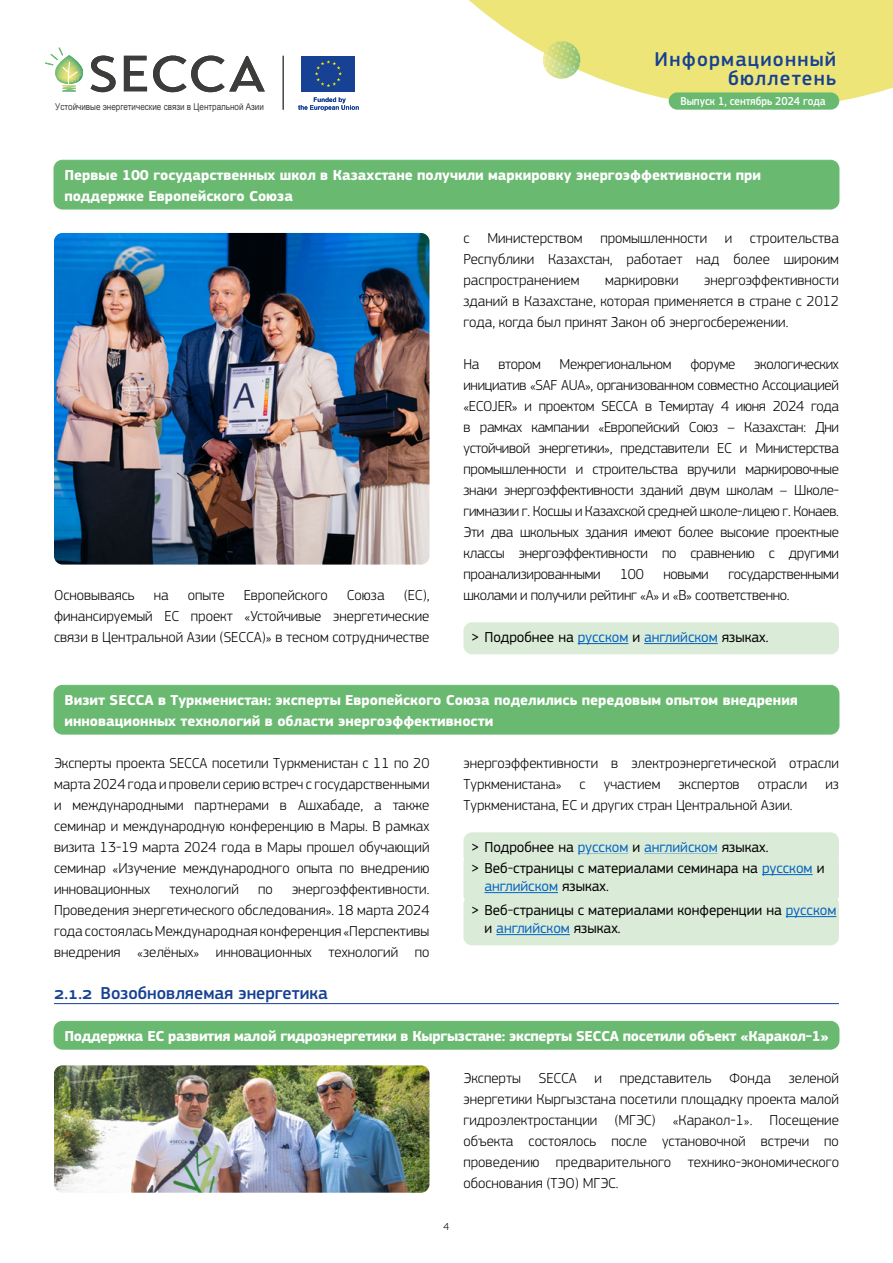
<style>
.page{position:relative;width:893px;height:1263px;background:#fff}
.page>*{position:absolute;margin:0;border:0;box-sizing:border-box;transform-origin:0 0}
.t1{font:500 20.85px/19.2px "EC Square Sans Pro";letter-spacing:.06em;color:#164194;text-align:right}
.t2{font:500 18px "EC Square Sans Pro";color:#164194}
.t3{font:300 15px/21px "EC Square Sans Pro";color:#000;text-align:justify}
.Bold_Vert{font:700 15px/21px "EC Square Sans Pro";color:#fff}
.t4{font:15px/18px "EC Square Sans Pro";color:#000}
.Bold_Vert-2{font:700 15px "EC Square Sans Pro";letter-spacing:-.02em;color:#fff}
.t5{font:300 15px/21px "EC Square Sans Pro";letter-spacing:-.02em;color:#000}
.t6{font:500 11.85px "EC Square Sans Pro";color:#fff;scale:.91 1}
.t7{font:300 10.5px "EC Square Sans Pro";color:#000}
.t8{font:9.3px "Arial";color:#3c3c3b;scale:.87 1}
.s1{color:#0563c1}
</style>
<div class="page">
<svg style="left:469px;top:0;width:424px;height:108px;fill:#ede577"></svg>
<svg style="left:543px;top:41px;width:37px;height:38px"></svg>
<div style="left:669px;top:92px;width:170px;height:18px;background:#6ab971;border-radius:9px"></div>
<div style="left:301px;top:56px;width:54px;height:36px;background:#164194"></div>
<svg style="left:315px;top:60px;width:27px;height:27px"></svg>
<svg style="left:298px;top:97px;width:61px;height:14px"></svg>
<hr style="left:283px;top:56px;width:1px;height:54px;background:#3c3c3b">
<svg style="left:91px;top:56px;width:25px;height:36px"></svg>
<svg style="left:124px;top:56px;width:23px;height:35px"></svg>
<svg style="left:153px;top:56px;width:112px;height:36px"></svg>
<svg style="left:45px;top:47px;width:38px;height:44px"></svg>
<div style="left:54px;top:160px;width:785px;height:49px;background:#6ab971;border-radius:9px"></div>
<div style="left:54px;top:160px;width:785px;height:49px;border:1px solid #6ab971;border-radius:9px"></div>
<img style="left:54px;top:233px;width:375px;height:332px">
<div style="left:463px;top:622px;width:376px;height:32px;background:#daebd7;border-radius:9px"></div>
<hr style="left:578px;top:643px;width:50px;height:1px;background:#0563c1">
<hr style="left:644px;top:643px;width:74px;height:1px;background:#0563c1">
<div style="left:54px;top:685px;width:785px;height:49px;background:#6ab971;border-radius:9px"></div>
<div style="left:54px;top:685px;width:785px;height:49px;border:1px solid #6ab971;border-radius:9px"></div>
<div style="left:463px;top:832px;width:376px;height:32px;background:#daebd7;border-radius:9px"></div>
<div style="left:463px;top:853px;width:376px;height:50px;background:#daebd7;border-radius:9px"></div>
<hr style="left:762px;top:874px;width:51px;height:1px;background:#0563c1">
<hr style="left:484px;top:892px;width:74px;height:1px;background:#0563c1">
<div style="left:463px;top:895px;width:376px;height:50px;background:#daebd7;border-radius:9px"></div>
<hr style="left:786px;top:916px;width:50px;height:1px;background:#0563c1">
<hr style="left:496px;top:934px;width:74px;height:1px;background:#0563c1">
<hr style="left:54px;top:1003px;width:785px;height:1px;background:#164194">
<div style="left:54px;top:1021px;width:785px;height:28px;background:#6ab971;border-radius:9px"></div>
<div style="left:54px;top:1021px;width:785px;height:28px;border:1px solid #6ab971;border-radius:9px"></div>
<img style="left:54px;top:1065px;width:375px;height:128px">
<p class="t8" style="left:55px;top:100px;width:241px">Устойчивые энергетические связи в Центральной Азии</p>
<h1 class="t1" style="left:655px;top:50px;width:183px">Информационный бюллетень</h1>
<p class="t6" style="left:680px;top:94px;width:161px">Выпуск 1, сентябрь 2024 года</p>
<p class="Bold_Vert" style="left:64px;top:165px;width:698px">Первые 100 государственных школ в Казахстане получили маркировку энергоэффективности при поддержке Европейского Союза</p>
<p class="t3" style="left:54px;top:584px;width:377px;text-indent:350px">(ЕС), финансируемый ЕС проект «Устойчивые энергетические связи в Центральной Азии (SECCA)» в тесном сотрудничестве</p>
<p class="t3" style="left:54px;top:584px;width:82px">Основываясь</p>
<p class="t3" style="left:154px;top:584px;width:16px">на</p>
<p class="t3" style="left:188px;top:584px;width:38px">опыте</p>
<p class="t3" style="left:244px;top:584px;width:86px">Европейского</p>
<p class="t3" style="left:347px;top:584px;width:39px">Союза</p>
<p class="t3" style="left:463px;top:227px;width:377px">с Министерством промышленности и строительства Республики Казахстан, работает над более широким распространением</p>
<p class="t3" style="left:463px;top:269px;width:377px;text-indent:241px">энергоэффективности зданий в Казахстане, которая применяется в стране с 2012 года, когда был принят Закон об энергосбережении.</p>
<p class="t3" style="left:463px;top:353px;width:17px">На</p>
<p class="t3" style="left:498px;top:353px;width:44px">втором</p>
<p class="t5" style="left:560px;top:353px;width:113px">Межрегиональном</p>
<p class="t3" style="left:690px;top:353px;width:46px">форуме</p>
<p class="t3" style="left:605px;top:269px;width:75px">маркировки</p>
<p class="t3" style="left:463px;top:353px;width:377px;text-indent:291px">экологических инициатив «SAF AUA», организованном совместно Ассоциацией «ECOJER» и проектом SECCA в Темиртау 4 июня 2024 года в рамках кампании «Европейский Союз – Казахстан: Дни устойчивой энергетики», представители ЕС и Министерства промышленности и строительства вручили маркировочные знаки энергоэффективности зданий двум школам – Школе&shy;гимназии г. Косшы и Казахской средней школе-лицею г. Конаев.<br>Эти два школьных здания имеют более высокие проектные классы энергоэффективности по сравнению с другими проанализированными</p>
<p class="t3" style="left:620px;top:563px;width:25px">100</p>
<p class="t3" style="left:663px;top:563px;width:47px">новыми</p>
<p class="t5" style="left:463px;top:563px;width:377px;text-indent:265px">государственными школами и получили рейтинг «А» и «В» соответственно.</p>
<p class="t4" style="left:471px;top:628px;width:299px">&gt; Подробнее на <span class="s1">русском</span> и <span class="s1">английском</span> языках.</p>
<p class="Bold_Vert" style="left:64px;top:690px;width:735px">Визит SECCA в Туркменистан: эксперты Европейского Союза поделились передовым опытом внедрения инновационных технологий в области энергоэффективности</p>
<p class="t3" style="left:54px;top:752px;width:377px">Эксперты проекта SECCA посетили Туркменистан с 11 по 20 марта 2024 года и провели серию встреч с государственными и международными партнерами в Ашхабаде, а также семинар и международную конференцию в Мары. В рамках визита 13-19 марта 2024 года в Мары прошел обучающий семинар «Изучение международного опыта по внедрению инновационных</p>
<p class="t3" style="left:463px;top:752px;width:377px">энергоэффективности в электроэнергетической отрасли Туркменистана» с участием экспертов отрасли из Туркменистана, ЕС и других стран Центральной Азии.</p>
<p class="t4" style="left:471px;top:838px;width:299px">&gt; Подробнее на <span class="s1">русском</span> и <span class="s1">английском</span> языках.</p>
<p class="t4" style="left:484px;top:859px;width:341px;text-indent:-13px">&gt; Веб-страницы с материалами семинара на <span class="s1">русском</span> и <span class="s1">английском</span> языках.</p>
<p class="t4" style="left:484px;top:901px;width:353px;text-indent:-14px">&gt; Веб-страницы с материалами конференции на <span class="s1">русском </span>и <span class="s1">английском</span> языках.</p>
<p class="t3" style="left:169px;top:878px;width:71px">технологий</p>
<p class="t3" style="left:258px;top:878px;width:16px">по</p>
<p class="t3" style="left:54px;top:878px;width:377px;text-indent:238px">энергоэффективности.<br>Проведения энергетического обследования». 18 марта 2024 года состоялась Международная конференция «Перспективы внедрения «зелёных» инновационных технологий по</p>
<p class="t2" style="left:54px;top:983px;width:275px">2.1.2 Возобновляемая энергетика</p>
<p class="Bold_Vert-2" style="left:64px;top:1027px;width:766px">Поддержка ЕС развития малой гидроэнергетики в Кыргызстане: эксперты SECCA посетили объект «Каракол-1»</p>
<p class="t3" style="left:463px;top:1067px;width:377px">Эксперты SECCA и представитель Фонда зеленой энергетики Кыргызстана посетили площадку проекта малой гидроэлектростанции (МГЭС) «Каракол-1». Посещение объекта состоялось после установочной встречи по проведению предварительного технико-экономического обоснования (ТЭО) МГЭС.</p>
<p class="t7" style="left:444px;top:1220px;width:7px">4</p>
</div>
